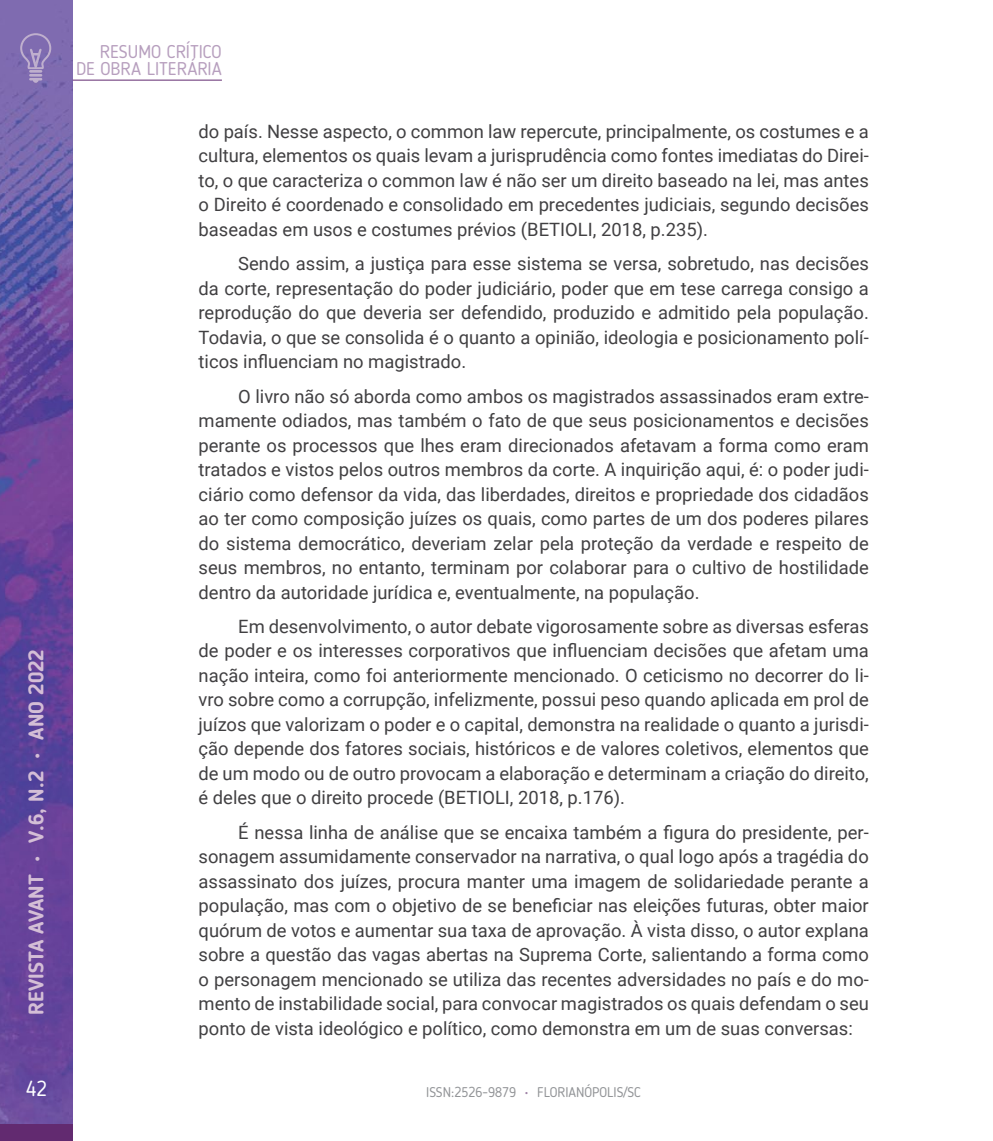
<style>
.page{position:relative;width:993px;height:1141px;background:#fff}
.page>*{position:absolute;margin:0;border:0;box-sizing:border-box;transform-origin:0 0}
.t1{font:700 21px "Blogger Sans";color:#d4bed6}
.t2{font:21px "Blogger Sans";color:#fff}
.t3{font:18.38px/24.5px "Roboto";color:#414042;text-align:justify}
.t4{font:18.38px/17.5px "Blogger Sans";color:#b79fbe;text-align:right}
.t5{font:14px "Blogger Sans";color:#939598}
.s1{color:#9e81a5}
</style>
<div class="page">
<div style="left:0;top:1033px;width:73px;height:108px;background:#622a70"></div>
<img style="left:0;top:0;width:73px;height:1124px">
<svg style="left:20px;top:33px;width:31px;height:50px;background:#8f7cb7"></svg>
<hr style="left:73px;top:80px;width:149px;height:1px;background:#622a70">
<p class="t1" style="left:24px;top:1015px;width:367px;rotate:-90deg">REVISTA AVANT • V.6, N.2 • ANO 2022</p>
<p class="t4" style="left:76px;top:43px;width:147px">RESUMO CRÍTICO<br>DE OBRA LITERÁRIA</p>
<p class="t3" style="left:198px;top:118px;width:671px">do país. Nesse aspecto, o common law repercute, principalmente, os costumes e a cultura, elementos os quais levam a jurisprudência como fontes imediatas do Direi&shy;to, o que caracteriza o common law é não ser um direito baseado na lei, mas antes o Direito é coordenado e consolidado em precedentes judiciais, segundo decisões baseadas em usos e costumes prévios (BETIOLI, 2018, p.235).</p>
<p class="t3" style="left:198px;top:251px;width:671px;text-indent:40px">Sendo assim, a justiça para esse sistema se versa, sobretudo, nas decisões da corte, representação do poder judiciário, poder que em tese carrega consigo a reprodução do que deveria ser defendido, produzido e admitido pela população.<br>Todavia, o que se consolida é o quanto a opinião, ideologia e posicionamento polí&shy;ticos influenciam no magistrado.</p>
<p class="t3" style="left:198px;top:383px;width:671px;text-indent:40px">O livro não só aborda como ambos os magistrados assassinados eram extre&shy;mamente odiados, mas também o fato de que seus posicionamentos e decisões perante os processos que lhes eram direcionados afetavam a forma como eram tratados e vistos pelos outros membros da corte. A inquirição aqui, é: o poder judi&shy;ciário como defensor da vida, das liberdades, direitos e propriedade dos cidadãos ao ter como composição juízes os quais, como partes de um dos poderes pilares do sistema democrático, deveriam zelar pela proteção da verdade e respeito de seus membros, no entanto, terminam por colaborar para o cultivo de hostilidade dentro da autoridade jurídica e, eventualmente, na população.</p>
<p class="t3" style="left:198px;top:613px;width:671px;text-indent:40px">Em desenvolvimento, o autor debate vigorosamente sobre as diversas esferas de poder e os interesses corporativos que influenciam decisões que afetam uma nação inteira, como foi anteriormente mencionado. O ceticismo no decorrer do li&shy;vro sobre como a corrupção, infelizmente, possui peso quando aplicada em prol de juízos que valorizam o poder e o capital, demonstra na realidade o quanto a jurisdi&shy;ção depende dos fatores sociais, históricos e de valores coletivos, elementos que de um modo ou de outro provocam a elaboração e determinam a criação do direito, é deles que o direito procede (BETIOLI, 2018, p.176).</p>
<p class="t3" style="left:198px;top:819px;width:671px;text-indent:40px">É nessa linha de análise que se encaixa também a figura do presidente, per&shy;sonagem assumidamente conservador na narrativa, o qual logo após a tragédia do assassinato dos juízes, procura manter uma imagem de solidariedade perante a população, mas com o objetivo de se beneficiar nas eleições futuras, obter maior quórum de votos e aumentar sua taxa de aprovação. À vista disso, o autor explana sobre a questão das vagas abertas na Suprema Corte, salientando a forma como o personagem mencionado se utiliza das recentes adversidades no país e do mo&shy;mento de instabilidade social, para convocar magistrados os quais defendam o seu ponto de vista ideológico e político, como demonstra em um de suas conversas:</p>
<p class="t2" style="left:26px;top:1076px;width:23px">42</p>
<p class="t5" style="left:426px;top:1084px;width:216px">ISSN:2526-9879 <span class="s1">•</span> FLORIANÓPOLIS/SC</p>
</div>
